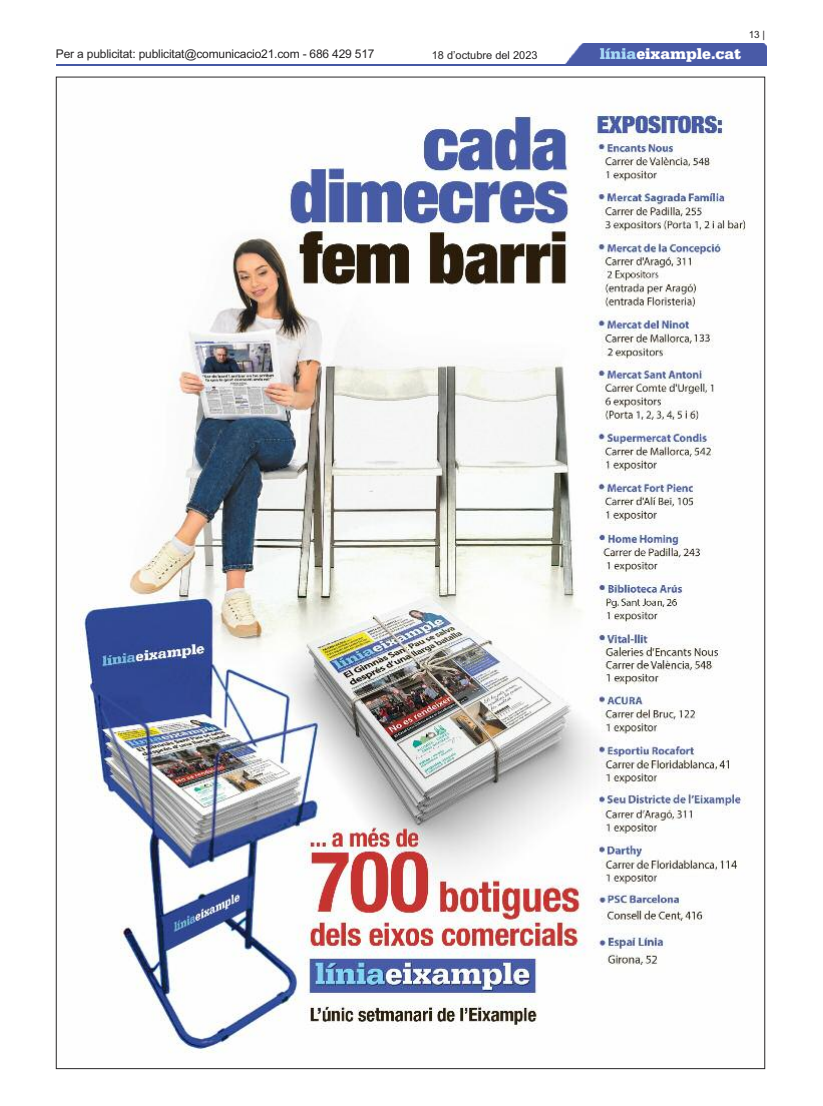
<style>
.page{position:relative;width:823px;height:1106px;background:#fff}
.page>*{position:absolute;margin:0;border:0;box-sizing:border-box;transform-origin:0 0}
.t1{font:900 16px "Serifa";color:#fff}
.t2{font:12px "Arial";letter-spacing:-.015em;color:#272526}
.t3{font:11px "Arial";color:#272526}
.t4{font:10px "Arial";color:#272526}
.s1{color:#a6d8f6}
</style>
<div class="page">
<div style="left:565px;top:44px;width:200px;height:20px;background:#495aa7"></div>
<hr style="left:57px;top:64px;width:708px;height:1px;background:#4558a4">
<img style="left:72px;top:107px;width:674px;height:946px">
<p class="t2" style="left:56px;top:47px;width:320px">Per a publicitat: publicitat@comunicacio21.com - 686 429 517</p>
<p class="t3" style="left:431px;top:48px;width:107px">18 d’octubre del 2023</p>
<h1 class="t1" style="left:599px;top:44px;width:143px"><span class="s1">línia</span>eixample.cat</h1>
<p class="t4" style="left:748px;top:29px;width:18px">13|</p>
</div>
